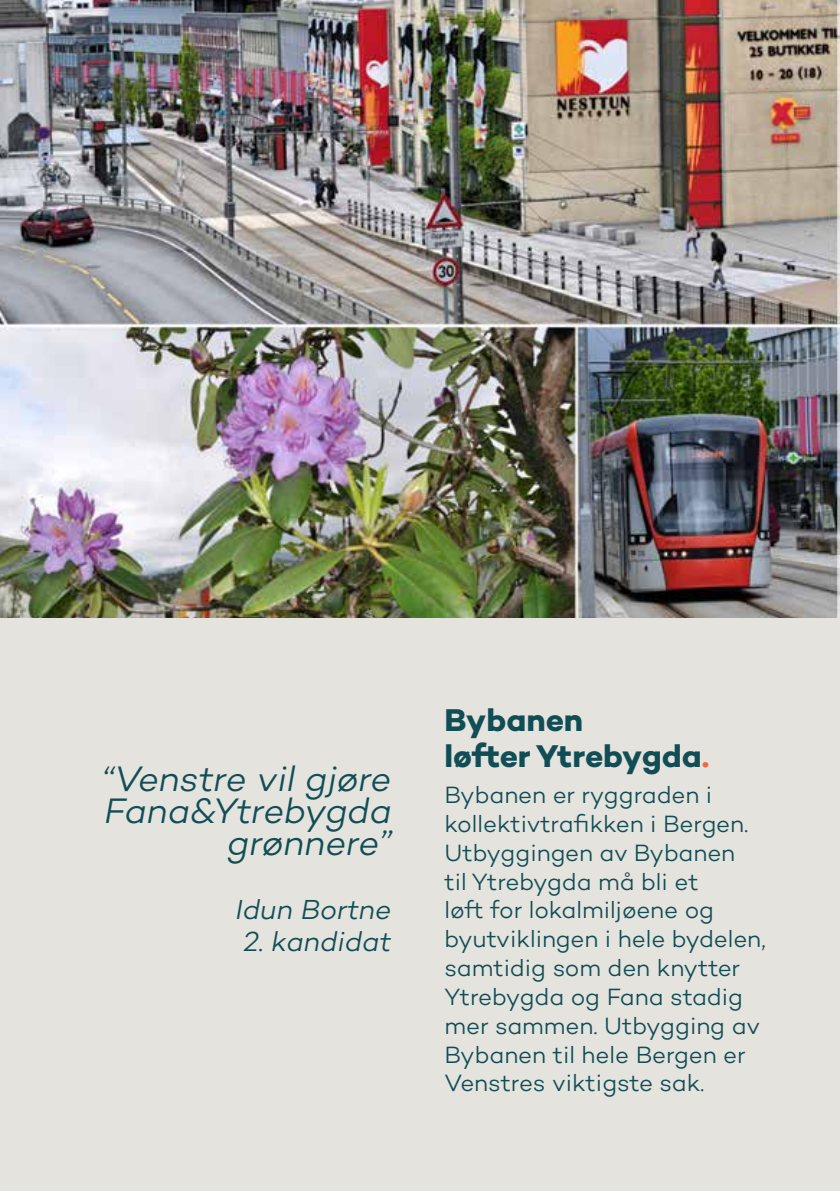
<style>
.page{position:relative;width:840px;height:1191px;background:#fff}
.page>*{position:absolute;margin:0;border:0;box-sizing:border-box;transform-origin:0 0}
.t1{font:italic 300 36px/32px "Campton";letter-spacing:-.01em;color:#114d55;text-align:right}
.t2{font:700 32px/36px "Campton";letter-spacing:-.01em;color:#114d55}
.t3{font:italic 300 28px "Campton";color:#114d55}
.t4{font:300 24px/28.8px "Campton";letter-spacing:-.005em;color:#114d55}
.s1{color:#ed6b3f}
</style>
<div class="page">
<div style="left:0;top:0;width:839px;height:1191px;background:#e4e3de"></div>
<img style="left:0;top:0;width:839px;height:617px">
<h1 class="t1" style="left:101px;top:762px;width:291px">“Venstre vil gjøre<br>Fana&amp;Ytrebygda grønnere”</h1>
<p class="t3" style="left:235px;top:892px;width:157px">Idun Bortne</p>
<p class="t3" style="left:243px;top:924px;width:150px">2. kandidat</p>
<h2 class="t2" style="left:444px;top:702px;width:266px">Bybanen<br>løfter Ytrebygda<span class="s1">.</span></h2>
<p class="t4" style="left:444px;top:780px;width:323px">Bybanen er ryggraden i kollektivtrafikken i Bergen.<br>Utbyggingen av Bybanen<br>til Ytrebygda må bli et<br>løft for lokalmiljøene og byutviklingen i hele bydelen, samtidig som den knytter<br>Ytrebygda og Fana stadig mer sammen. Utbygging av<br>Bybanen til hele Bergen er<br>Venstres viktigste sak.</p>
</div>
